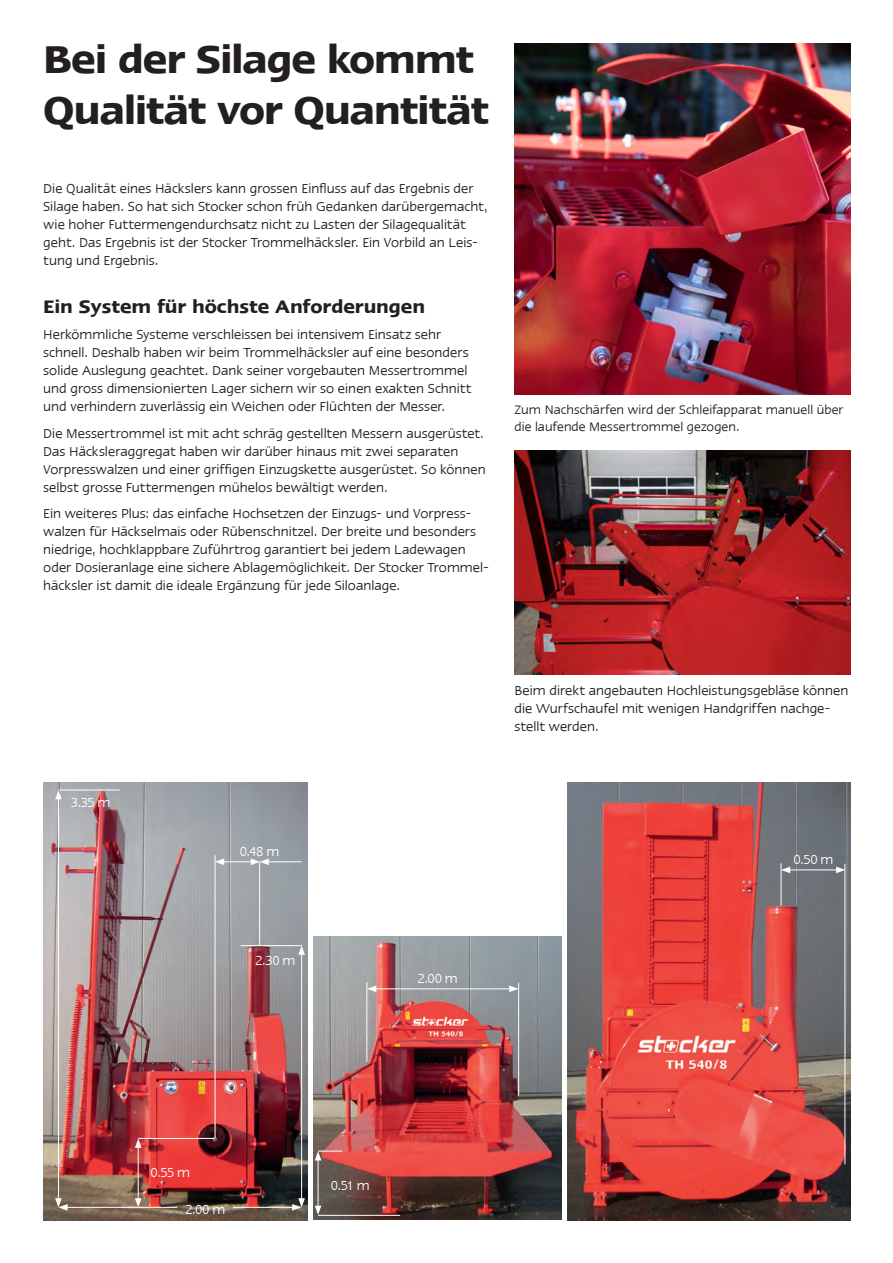
<style>
.page{position:relative;width:893px;height:1263px;background:#fff}
.page>*{position:absolute;margin:0;border:0;box-sizing:border-box;transform-origin:0 0}
.t1{font:600 45px/51px "LT Ergo";letter-spacing:-.035em;color:#231f20}
.t2{font:600 21px "LT Ergo";letter-spacing:-.005em;color:#231f20}
.t3{font:15px/18px "LT Ergo";letter-spacing:.005em;color:#231f20}
.t4{font:15px "LT Ergo";letter-spacing:-.03em;color:#fff}
.t5{font:14.25px/17.1px "LT Ergo";letter-spacing:.005em;color:#231f20}
.s1{font-family:"Linotype Ergo"}
</style>
<div class="page">
<img style="left:514px;top:43px;width:336px;height:351px">
<img style="left:514px;top:450px;width:336px;height:224px">
<img style="left:568px;top:782px;width:282px;height:438px">
<hr style="left:781px;top:863px;width:1px;height:43px;background:#fff">
<hr style="left:788px;top:870px;width:50px;height:1px;background:#fff">
<svg style="left:781px;top:866px;width:9px;height:7px"></svg>
<svg style="left:836px;top:866px;width:9px;height:7px"></svg>
<hr style="left:845px;top:864px;width:1px;height:300px;background:#fff">
<img style="left:43px;top:782px;width:265px;height:438px">
<img style="left:314px;top:936px;width:247px;height:283px">
<hr style="left:259px;top:862px;width:1px;height:84px;background:#fff">
<hr style="left:215px;top:855px;width:1px;height:283px;background:#fff">
<hr style="left:266px;top:861px;width:36px;height:1px;background:#fff">
<hr style="left:241px;top:945px;width:61px;height:1px;background:#fff">
<hr style="left:138px;top:1138px;width:77px;height:1px;background:#fff">
<hr style="left:58px;top:790px;width:62px;height:1px;background:#fff">
<hr style="left:222px;top:861px;width:31px;height:1px;background:#fff">
<svg style="left:215px;top:858px;width:9px;height:7px"></svg>
<svg style="left:251px;top:858px;width:18px;height:7px"></svg>
<hr style="left:65px;top:1207px;width:112px;height:1px;background:#fff">
<hr style="left:318px;top:1215px;width:82px;height:1px;background:#fff">
<hr style="left:301px;top:952px;width:1px;height:248px;background:#fff">
<svg style="left:298px;top:946px;width:7px;height:9px"></svg>
<hr style="left:138px;top:1145px;width:1px;height:55px;background:#fff">
<svg style="left:135px;top:1198px;width:7px;height:9px"></svg>
<svg style="left:135px;top:1139px;width:7px;height:9px"></svg>
<hr style="left:318px;top:1158px;width:1px;height:50px;background:#fff">
<svg style="left:315px;top:1206px;width:6px;height:9px"></svg>
<svg style="left:315px;top:1151px;width:27px;height:9px"></svg>
<hr style="left:58px;top:797px;width:1px;height:403px;background:#fff">
<svg style="left:55px;top:1198px;width:13px;height:13px"></svg>
<svg style="left:55px;top:790px;width:7px;height:9px"></svg>
<hr style="left:367px;top:982px;width:1px;height:80px;background:#fff">
<hr style="left:374px;top:988px;width:138px;height:1px;background:#fff">
<svg style="left:367px;top:985px;width:9px;height:7px"></svg>
<svg style="left:509px;top:985px;width:9px;height:7px"></svg>
<hr style="left:518px;top:983px;width:1px;height:112px;background:#fff">
<hr style="left:233px;top:1207px;width:62px;height:1px;background:#fff">
<svg style="left:292px;top:1198px;width:13px;height:13px"></svg>
<h1 class="t1" style="left:43px;top:33px;width:447px">Bei der Silage kommt<br>Qualität vor Quantität</h1>
<p class="t3" style="left:43px;top:179px;width:446px">Die Qualität eines Häckslers kann grossen Ein<span class="s1">fl</span>uss auf das Ergebnis der Silage haben. So hat sich Stocker schon früh Gedanken darübergemacht, wie hoher Futtermengendurchsatz nicht zu Lasten der Silagequalität geht. Das Ergebnis ist der Stocker Trommelhäcksler. Ein Vorbild an Leis&shy;tung und Ergebnis.</p>
<h2 class="t2" style="left:43px;top:295px;width:384px">Ein System für höchste Anforderungen</h2>
<p class="t3" style="left:43px;top:325px;width:430px">Herkömmliche Systeme verschleissen bei intensivem Einsatz sehr schnell. Deshalb haben wir beim Trommelhäcksler auf eine besonders solide Auslegung geachtet. Dank seiner vorgebauten Messertrommel und gross dimensionierten Lager sichern wir so einen exakten Schnitt und verhindern zuverlässig ein Weichen oder Flüchten der Messer.</p>
<p class="t3" style="left:43px;top:424px;width:444px">Die Messertrommel ist mit acht schräg gestellten Messern ausgerüstet.<br>Das Häcksleraggregat haben wir darüber hinaus mit zwei separaten Vorpresswalzen und einer grif<span class="s1">fi</span>gen Einzugskette ausgerüstet. So können selbst grosse Futtermengen mühelos bewältigt werden.</p>
<p class="t3" style="left:43px;top:504px;width:447px">Ein weiteres Plus: das einfache Hochsetzen der Einzugs- und Vorpress&shy;walzen für Häckselmais oder Rübenschnitzel. Der breite und besonders niedrige, hochklappbare Zuführtrog garantiert bei jedem Ladewagen oder Dosieranlage eine sichere Ablagemöglichkeit. Der Stocker Trommel&shy;häcksler ist damit die ideale Ergänzung für jede Siloanlage.</p>
<p class="t5" style="left:514px;top:401px;width:330px">Zum Nachschärfen wird der Schleifapparat manuell über die laufende Messertrommel gezogen.</p>
<p class="t4" style="left:71px;top:794px;width:41px">3.35 m</p>
<p class="t4" style="left:240px;top:843px;width:41px">0.48 m</p>
<p class="t3" style="left:514px;top:681px;width:335px">Beim direkt angebauten Hochleistungsgebläse können die Wurfschaufel mit wenigen Handgriffen nachge&shy;stellt werden.</p>
<p class="t4" style="left:793px;top:851px;width:41px">0.50 m</p>
<p class="t4" style="left:255px;top:952px;width:41px">2.30 m</p>
<p class="t4" style="left:418px;top:970px;width:41px">2.00 m</p>
<p class="t4" style="left:150px;top:1164px;width:41px">0.55 m</p>
<p class="t4" style="left:186px;top:1201px;width:41px">2.00 m</p>
<p class="t4" style="left:331px;top:1177px;width:40px">0.51 m</p>
</div>
